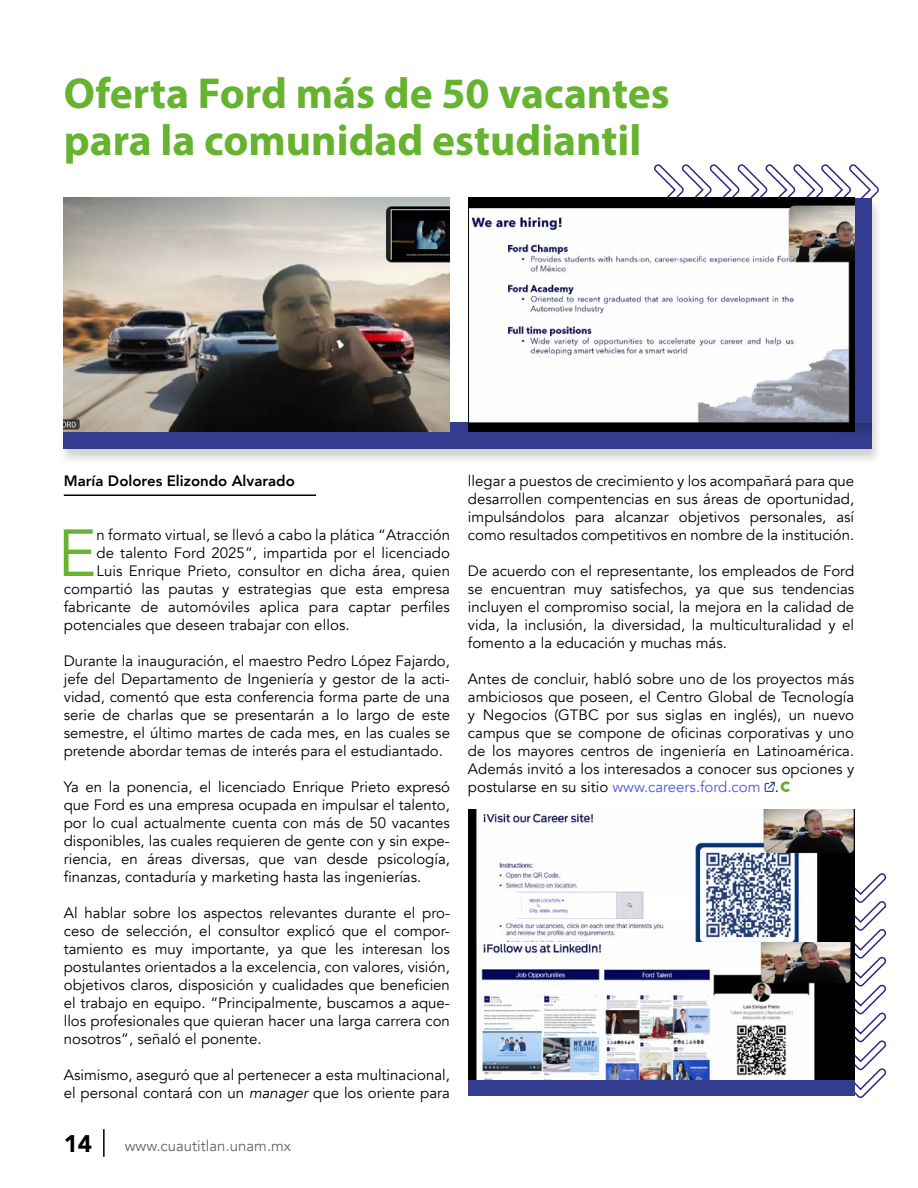
<style>
.page{position:relative;width:918px;height:1188px;background:#fff}
.page>*{position:absolute;margin:0;border:0;box-sizing:border-box;transform-origin:0 0}
.t1{font:65.85px "Avenir";color:#65b32e}
.t2{font:700 43.5px/46.5px "Myriad Pro";color:#65b32e}
.t3{font:900 24px "Avenir";color:#000}
.t4{font:15px/18px "Avenir";color:#000;text-align:justify}
.t5{font:800 15px "Avenir";color:#000}
.t6{font:15px "Avenir";color:#666}
.s1{font-style:italic}
.s2{color:#4f5cd6}
</style>
<div class="page">
<svg style="left:653px;top:164px;width:226px;height:34px"></svg>
<svg style="left:854px;top:872px;width:33px;height:226px"></svg>
<div style="left:58px;top:422px;width:825px;height:43px;background:#000;opacity:.18"></div>
<div style="left:64px;top:423px;width:808px;height:26px;background:#343c8f"></div>
<div style="left:831px;top:197px;width:52px;height:242px;background:#000;opacity:.18"></div>
<div style="left:837px;top:198px;width:35px;height:225px;background:#343c8f"></div>
<div style="left:468px;top:1079px;width:386px;height:17px;background:#343c8f"></div>
<img style="left:64px;top:198px;width:386px;height:234px">
<img style="left:468px;top:198px;width:386px;height:234px">
<hr style="left:64px;top:495px;width:252px;height:1px;background:#000">
<svg style="left:765px;top:782px;width:10px;height:10px"></svg>
<svg style="left:781px;top:781px;width:9px;height:11px"></svg>
<img style="left:468px;top:810px;width:386px;height:270px">
<hr style="left:103px;top:1129px;width:2px;height:28px;background:#000">
<h2 class="t2" style="left:64px;top:69px;width:608px">Oferta Ford más de 50 vacantes para la comunidad estudiantil</h2>
<p class="t5" style="left:64px;top:469px;width:233px">María Dolores Elizondo Alvarado</p>
<h1 class="t1" style="left:57px;top:514px;width:41px">E</h1>
<p class="t4" style="left:97px;top:526px;width:355px">n formato virtual, se llevó a cabo la plática “Atracción</p>
<p class="t4" style="left:97px;top:544px;width:355px">de talento Ford 2025”, impartida por el licenciado</p>
<p class="t4" style="left:97px;top:562px;width:355px">Luis Enrique Prieto, consultor en dicha área, quien</p>
<p class="t4" style="left:64px;top:580px;width:388px">compartió las pautas y estrategias que esta empresa</p>
<p class="t4" style="left:64px;top:598px;width:388px">fabricante de automóviles aplica para captar perfiles</p>
<p class="t4" style="left:64px;top:616px;width:287px">potenciales que deseen trabajar con ellos.</p>
<p class="t4" style="left:64px;top:652px;width:388px">Durante la inauguración, el maestro Pedro López Fajardo, jefe del Departamento de Ingeniería y gestor de la acti&shy;vidad, comentó que esta conferencia forma parte de una serie de charlas que se presentarán a lo largo de este semestre, el último martes de cada mes, en las cuales se pretende abordar temas de interés para el estudiantado.</p>
<p class="t4" style="left:64px;top:778px;width:388px">Ya en la ponencia, el licenciado Enrique Prieto expresó que Ford es una empresa ocupada en impulsar el talento, por lo cual actualmente cuenta con más de 50 vacantes disponibles, las cuales requieren de gente con y sin expe&shy;riencia, en áreas diversas, que van desde psicología, finanzas, contaduría y marketing hasta las ingenierías.</p>
<p class="t4" style="left:64px;top:904px;width:388px">Al hablar sobre los aspectos relevantes durante el pro&shy;ceso de selección, el consultor explicó que el compor&shy;tamiento es muy importante, ya que les interesan los postulantes orientados a la excelencia, con valores, visión, objetivos claros, disposición y cualidades que beneficien el trabajo en equipo. “Principalmente, buscamos a aque&shy;llos profesionales que quieran hacer una larga carrera con nosotros”, señaló el ponente.</p>
<p class="t4" style="left:64px;top:1066px;width:388px">Asimismo, aseguró que al pertenecer a esta multinacional, el personal contará con un <span class="s1">manager</span> que los oriente para</p>
<h3 class="t3" style="left:64px;top:1123px;width:30px">14</h3>
<p class="t6" style="left:125px;top:1136px;width:168px">www.cuautitlan.unam.mx</p>
<p class="t4" style="left:468px;top:472px;width:388px">llegar a puestos de crecimiento y los acompañará para que desarrollen compentencias en sus áreas de oportunidad, impulsándolos para alcanzar objetivos personales, así como resultados competitivos en nombre de la institución.</p>
<p class="t4" style="left:468px;top:562px;width:388px">De acuerdo con el representante, los empleados de Ford se encuentran muy satisfechos, ya que sus tendencias incluyen el compromiso social, la mejora en la calidad de vida, la inclusión, la diversidad, la multiculturalidad y el fomento a la educación y muchas más.</p>
<p class="t4" style="left:468px;top:670px;width:388px">Antes de concluir, habló sobre uno de los proyectos más ambiciosos que poseen, el Centro Global de Tecnología y Negocios (GTBC por sus siglas en inglés), un nuevo campus que se compone de oficinas corporativas y uno de los mayores centros de ingeniería en Latinoamérica.<br>Además invitó a los interesados a conocer sus opciones y postularse en su sitio <span class="s2">www.careers.ford.com</span> .</p>
</div>
